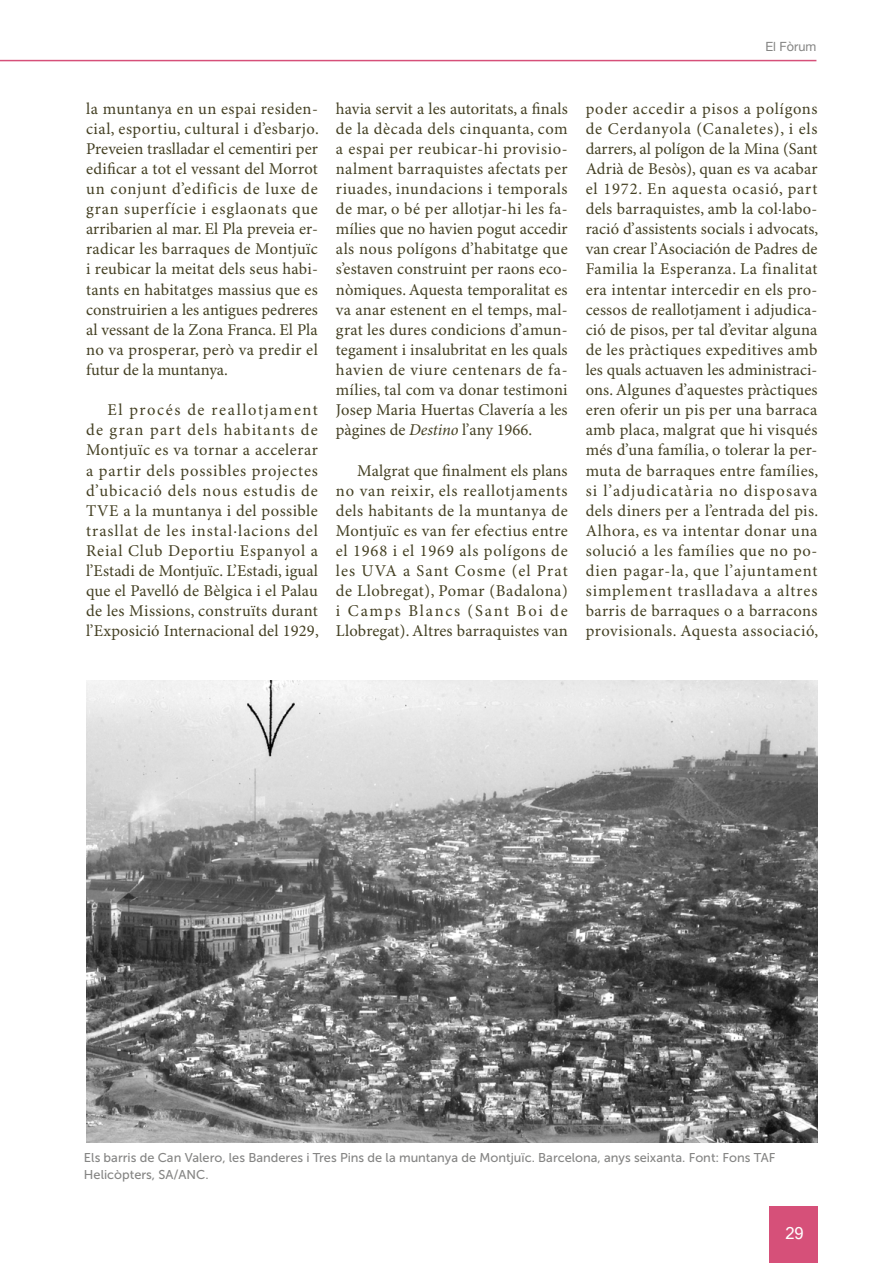
<style>
.page{position:relative;width:893px;height:1263px;background:#fff}
.page>*{position:absolute;margin:0;border:0;box-sizing:border-box;transform-origin:0 0}
.Text_01{font:16.5px/20.1px "Minion Pro";letter-spacing:.02em;color:#444023;text-align:justify}
.t1{font:16.5px "Microsoft Sans Serif";color:#fff}
.Peu_imatge{font:12.75px/16.5px "Museo Sans 500";color:#858584}
.t2{font:12.75px "Helvetica Neue LT Std";color:#858584}
.s1{font-style:italic}
</style>
<div class="page">
<div style="left:770px;top:1206px;width:48px;height:57px;background:#d65079"></div>
<hr style="left:0;top:60px;width:816px;height:1px;background:#d65079">
<img style="left:87px;top:680px;width:730px;height:463px">
<p class="t2" style="left:765px;top:39px;width:53px">El Fòrum</p>
<p class="Text_01" style="left:86px;top:99px;width:234px">la muntanya en un espai residen&shy;cial, esportiu, cultural i d’esbarjo.<br>Preveien traslladar el cementiri per edificar a tot el vessant del Morrot un conjunt d’edificis de luxe de gran superfície i esglaonats que arribarien al mar. El Pla preveia er&shy;radicar les barraques de Montjuïc i reubicar la meitat dels seus habi&shy;tants en habitatges massius que es construirien a les antigues pedreres al vessant de la Zona Franca. El Pla no va prosperar, però va predir el futur de la muntanya.</p>
<p class="Text_01" style="left:86px;top:400px;width:234px;text-indent:21px">El procés de reallotjament de gran part dels habitants de Montjuïc es va tornar a accelerar a partir dels possibles projectes d’ubicació dels nous estudis de TVE a la muntanya i del possible trasllat de les instal·lacions del Reial Club Deportiu Espanyol a l’Estadi de Montjuïc. L’Estadi, igual que el Pavelló de Bèlgica i el Palau de les Missions, construïts durant l’Exposició Internacional del 1929,</p>
<p class="Text_01" style="left:336px;top:99px;width:233px">havia servit a les autoritats, a finals de la dècada dels cinquanta, com a espai per reubicar-hi provisio&shy;nalment barraquistes afectats per riuades, inundacions i temporals de mar, o bé per allotjar-hi les fa&shy;mílies que no havien pogut accedir als nous polígons d’habitatge que s’estaven construint per raons eco&shy;nòmiques. Aquesta temporalitat es va anar estenent en el temps, mal&shy;grat les dures condicions d’amun&shy;tegament i insalubritat en les quals havien de viure centenars de fa&shy;mílies, tal com va donar testimoni Josep Maria Huertas Clavería a les pàgines de <span class="s1">Destino</span> l’any 1966.</p>
<p class="Text_01" style="left:336px;top:461px;width:233px;text-indent:21px">Malgrat que finalment els plans no van reixir, els reallotjaments dels habitants de la muntanya de Montjuïc es van fer efectius entre el 1968 i el 1969 als polígons de les UVA a Sant Cosme (el Prat de Llobregat), Pomar (Badalona) i Camps Blancs (Sant Boi de Llobregat). Altres barraquistes van</p>
<p class="Text_01" style="left:586px;top:99px;width:234px">poder accedir a pisos a polígons de Cerdanyola (Canaletes), i els darrers, al polígon de la Mina (Sant Adrià de Besòs), quan es va acabar el 1972. En aquesta ocasió, part dels barraquistes, amb la col·labo&shy;ració d’assistents socials i advocats, van crear l’Asociación de Padres de Familia la Esperanza. La finalitat era intentar intercedir en els pro&shy;cessos de reallotjament i adjudica&shy;ció de pisos, per tal d’evitar alguna de les pràctiques expeditives amb les quals actuaven les administraci&shy;ons. Algunes d’aquestes pràctiques eren oferir un pis per una barraca amb placa, malgrat que hi visqués més d’una família, o tolerar la per&shy;muta de barraques entre famílies, si l’adjudicatària no disposava dels diners per a l’entrada del pis.<br>Alhora, es va intentar donar una solució a les famílies que no po&shy;dien pagar-la, que l’ajuntament simplement traslladava a altres barris de barraques o a barracons provisionals. Aquesta associació,</p>
<p class="Peu_imatge" style="left:84px;top:1149px;width:693px">Els barris de Can Valero, les Banderes i Tres Pins de la muntanya de Montjuïc. Barcelona, anys seixanta. Font: Fons TAF<br>Helicòpters, SA/ANC.</p>
<p class="t1" style="left:785px;top:1224px;width:20px">29</p>
</div>
